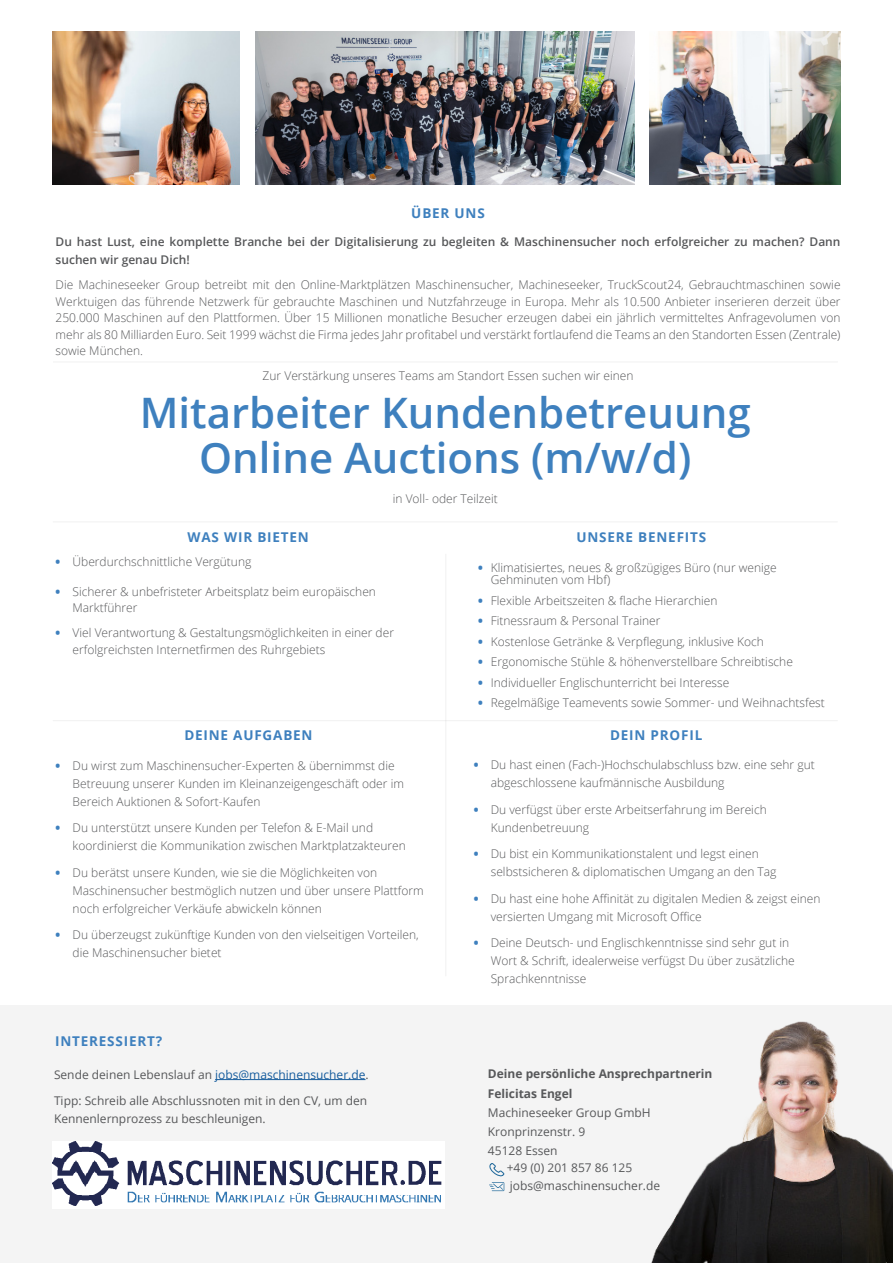
<style>
.page{position:relative;width:893px;height:1263px;background:#fff}
.page>*{position:absolute;margin:0;border:0;box-sizing:border-box;transform-origin:0 0}
.t1{font:600 42px/45px "Open Sans";color:#3e80be;text-align:center}
.t2{font:700 13.5px "Open Sans";letter-spacing:.06em;color:#3e80be}
.t3{font:300 12px/18px "Open Sans";color:#57585a}
.t4{font:12px/18px "Open Sans";color:#57585a}
.t5{font:600 12px/18px "Open Sans";color:#57585a}
.t6{font:700 12px "Open Sans";color:#57585a}
.s1{font-weight:800;color:#3e80be}
.s2{color:#175d9e}
</style>
<div class="page">
<div style="left:0;top:1005px;width:892px;height:258px;background:#f4f4f4"></div>
<hr style="left:215px;top:1079px;width:151px;height:1px;background:#175d9e">
<img style="left:651px;top:1021px;width:242px;height:242px">
<img style="left:255px;top:32px;width:380px;height:152px">
<img style="left:53px;top:32px;width:187px;height:152px">
<img style="left:649px;top:32px;width:192px;height:152px">
<hr style="left:53px;top:361px;width:785px;height:1px;background:#231f20">
<hr style="left:53px;top:521px;width:785px;height:1px;background:#231f20">
<hr style="left:445px;top:554px;width:1px;height:422px;background:#231f20">
<hr style="left:53px;top:720px;width:785px;height:1px;background:#231f20">
<svg style="left:489px;top:1163px;width:16px;height:28px"></svg>
<img style="left:53px;top:1141px;width:391px;height:68px">
<p class="t2" style="left:411px;top:203px;width:75px">ÜBER UNS</p>
<p class="t5" style="left:56px;top:233px;width:786px">Du hast Lust, eine komplette Branche bei der Digitalisierung zu begleiten &amp; Maschinensucher noch erfolgreicher zu machen? Dann suchen wir genau Dich!</p>
<p class="t3" style="left:56px;top:276px;width:786px;line-height:16.5px;text-align:justify">Die Machineseeker Group betreibt mit den Online-Marktplätzen Maschinensucher, Machineseeker, TruckScout24, Gebrauchtmaschinen sowie Werktuigen das führende Netzwerk für gebrauchte Maschinen und Nutzfahrzeuge in Europa. Mehr als 10.500 Anbieter inserieren derzeit über 250.000 Maschinen auf den Plattformen. Über 15 Millionen monatliche Besucher erzeugen dabei ein jährlich vermitteltes Anfragevolumen von mehr als 80 Milliarden Euro. Seit 1999 wächst die Firma jedes Jahr profitabel und verstärkt fortlaufend die Teams an den Standorten Essen (Zentrale) sowie München.</p>
<p class="t3" style="left:263px;top:367px;width:372px">Zur Verstärkung unseres Teams am Standort Essen suchen wir einen</p>
<p class="t1" style="left:140px;top:390px;width:612px">Mitarbeiter Kundenbetreuung<br>Online Auctions (m/w/d)</p>
<p class="t2" style="left:188px;top:527px;width:123px">WAS WIR BIETEN</p>
<p class="t3" style="left:393px;top:489px;width:106px">in Voll- oder Teilzeit</p>
<p class="t2" style="left:576px;top:527px;width:131px">UNSERE BENEFITS</p>
<p class="t3" style="left:56px;top:552px;width:197px"><span class="s1">•</span> Überdurchschnittliche Vergütung</p>
<p class="t3" style="left:73px;top:583px;width:305px;line-height:16.5px;text-indent:-17px"><span class="s1">•</span> Sicherer &amp; unbefristeter Arbeitsplatz beim europäischen<br>Marktführer</p>
<p class="t3" style="left:73px;top:624px;width:323px;line-height:16.5px;text-indent:-17px"><span class="s1">•</span> Viel Verantwortung &amp; Gestaltungsmöglichkeiten in einer der erfolgreichsten Internetfirmen des Ruhrgebiets</p>
<p class="t3" style="left:491px;top:561px;width:287px;line-height:12px;text-indent:-13px"><span class="s1">•</span> Klimatisiertes, neues &amp; großzügiges Büro (nur wenige<br>Gehminuten vom Hbf)</p>
<p class="t3" style="left:478px;top:591px;width:241px"><span class="s1">•</span> Flexible Arbeitszeiten &amp; flache Hierarchien</p>
<p class="t3" style="left:478px;top:611px;width:184px"><span class="s1">•</span> Fitnessraum &amp; Personal Trainer</p>
<p class="t3" style="left:478px;top:632px;width:287px"><span class="s1">•</span> Kostenlose Getränke &amp; Verpflegung, inklusive Koch</p>
<p class="t3" style="left:478px;top:652px;width:316px"><span class="s1">•</span> Ergonomische Stühle &amp; höhenverstellbare Schreibtische</p>
<p class="t3" style="left:478px;top:673px;width:253px"><span class="s1">•</span> Individueller Englischunterricht bei Interesse</p>
<p class="t3" style="left:478px;top:693px;width:348px"><span class="s1">•</span> Regelmäßige Teamevents sowie Sommer- und Weihnachtsfest</p>
<p class="t2" style="left:184px;top:725px;width:130px">DEINE AUFGABEN</p>
<p class="t2" style="left:610px;top:725px;width:94px">DEIN PROFIL</p>
<p class="t3" style="left:73px;top:756px;width:333px;text-indent:-17px"><span class="s1">•</span> Du wirst zum Maschinensucher-Experten &amp; übernimmst die<br>Betreuung unserer Kunden im Kleinanzeigengeschäft oder im<br>Bereich Auktionen &amp; Sofort-Kaufen</p>
<p class="t3" style="left:73px;top:818px;width:335px;text-indent:-17px"><span class="s1">•</span> Du unterstützt unsere Kunden per Telefon &amp; E-Mail und koordinierst die Kommunikation zwischen Marktplatzakteuren</p>
<p class="t3" style="left:73px;top:863px;width:353px;text-indent:-17px"><span class="s1">•</span> Du berätst unsere Kunden, wie sie die Möglichkeiten von<br>Maschinensucher bestmöglich nutzen und über unsere Plattform noch erfolgreicher Verkäufe abwickeln können</p>
<p class="t3" style="left:73px;top:925px;width:348px;text-indent:-17px"><span class="s1">•</span> Du überzeugst zukünftige Kunden von den vielseitigen Vorteilen, die Maschinensucher bietet</p>
<p class="t2" style="left:55px;top:1031px;width:109px">INTERESSIERT?</p>
<p class="t4" style="left:54px;top:1065px;width:316px">Sende deinen Lebenslauf an <span class="s2">jobs@maschinensucher.de</span>.</p>
<p class="t4" style="left:54px;top:1091px;width:315px">Tipp: Schreib alle Abschlussnoten mit in den CV, um den<br>Kennenlernprozess zu beschleunigen.</p>
<p class="t3" style="left:491px;top:756px;width:325px;text-indent:-17px"><span class="s1">•</span> Du hast einen (Fach-)Hochschulabschluss bzw. eine sehr gut abgeschlossene kaufmännische Ausbildung</p>
<p class="t3" style="left:491px;top:800px;width:278px;text-indent:-17px"><span class="s1">•</span> Du verfügst über erste Arbeitserfahrung im Bereich<br>Kundenbetreuung</p>
<p class="t3" style="left:491px;top:845px;width:287px;text-indent:-17px"><span class="s1">•</span> Du bist ein Kommunikationstalent und legst einen selbstsicheren &amp; diplomatischen Umgang an den Tag</p>
<p class="t3" style="left:491px;top:889px;width:331px;text-indent:-17px"><span class="s1">•</span> Du hast eine hohe Affinität zu digitalen Medien &amp; zeigst einen versierten Umgang mit Microsoft Office</p>
<p class="t3" style="left:491px;top:934px;width:305px;text-indent:-17px"><span class="s1">•</span> Deine Deutsch- und Englischkenntnisse sind sehr gut in<br>Wort &amp; Schrift, idealerweise verfügst Du über zusätzliche<br>Sprachkenntnisse</p>
<p class="t6" style="left:488px;top:1065px;width:226px">Deine persönliche Ansprechpartnerin</p>
<p class="t6" style="left:488px;top:1085px;width:86px">Felicitas Engel</p>
<p class="t4" style="left:488px;top:1104px;width:164px">Machineseeker Group GmbH</p>
<p class="t4" style="left:488px;top:1123px;width:99px">Kronprinzenstr. 9</p>
<p class="t4" style="left:488px;top:1142px;width:71px">45128 Essen</p>
<p class="t4" style="left:507px;top:1158px;width:127px">+49 (0) 201 857 86 125</p>
<p class="t4" style="left:510px;top:1176px;width:152px">jobs@maschinensucher.de</p>
</div>
